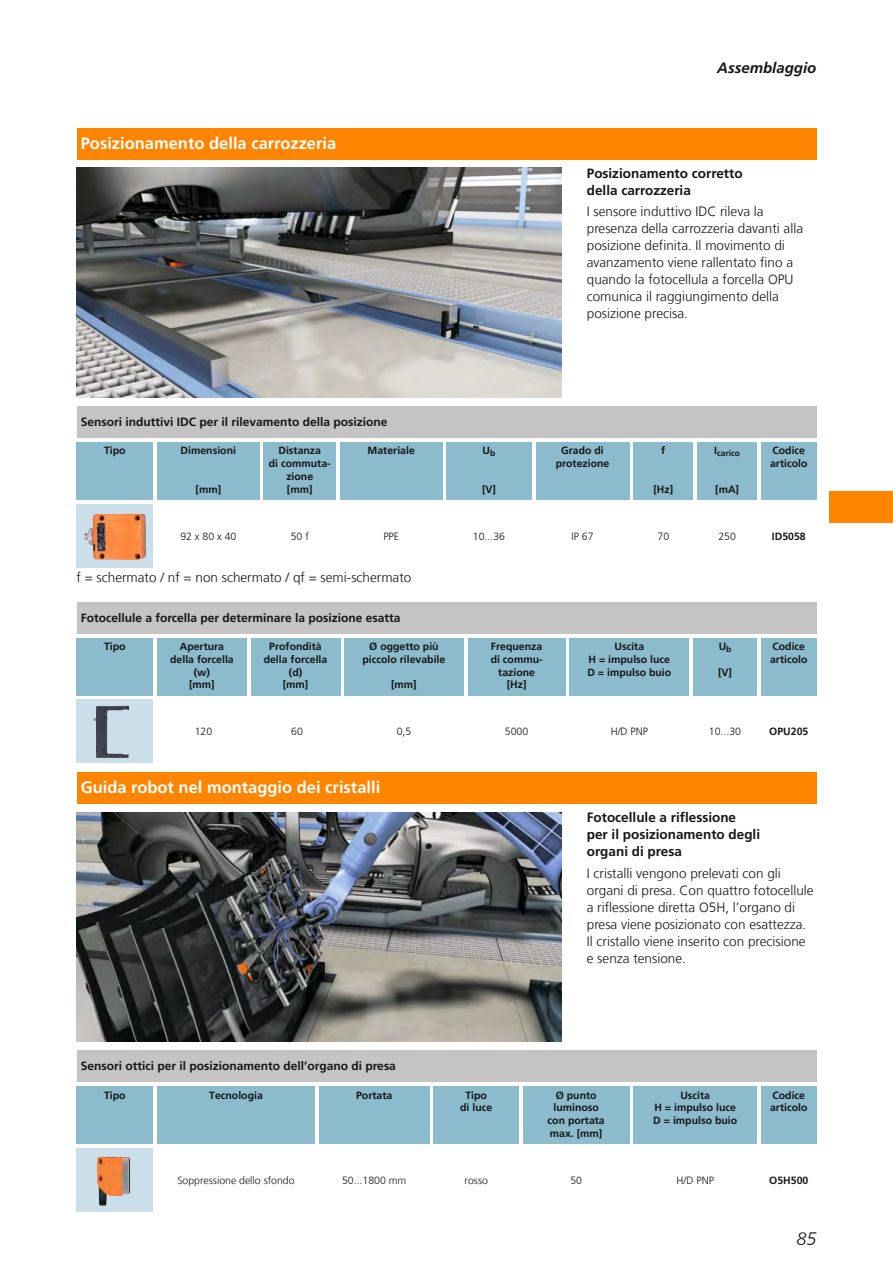
<style>
.page{position:relative;width:893px;height:1263px;background:#fff}
.page>*{position:absolute;margin:0;border:0;box-sizing:border-box;transform-origin:0 0}
.t1{font:italic 300 18px "Frutiger LT Com";color:#151616}
.t2{font:700 16.5px "Frutiger LT Com";color:#fff}
.t3{font:italic 700 15px "Frutiger LT Com";color:#151616}
.t4{font:300 13.5px/17px "Frutiger LT Com";color:#151616}
.t5{font:700 13.5px/17px "Frutiger LT Com";color:#151616}
.t6{font:700 12px "Frutiger LT Com";color:#151616}
.t7{font:700 10.5px/12.8px "Frutiger LT Com";color:#151616;text-align:center}
.t8{font:300 10.5px "Frutiger LT Com";color:#151616}
.t9{font:700 8.4px "Frutiger LT Com";color:#151616}
</style>
<div class="page">
<div style="left:77px;top:128px;width:739px;height:31px;background:#ff8400"></div>
<img style="left:77px;top:168px;width:484px;height:230px">
<div style="left:77px;top:406px;width:739px;height:32px;background:#c4c4c5"></div>
<div style="left:77px;top:442px;width:76px;height:58px;background:#8cbbcd"></div>
<div style="left:157px;top:442px;width:102px;height:58px;background:#8cbbcd"></div>
<div style="left:264px;top:442px;width:72px;height:58px;background:#8cbbcd"></div>
<div style="left:340px;top:442px;width:102px;height:58px;background:#8cbbcd"></div>
<div style="left:446px;top:442px;width:85px;height:58px;background:#8cbbcd"></div>
<div style="left:536px;top:442px;width:93px;height:58px;background:#8cbbcd"></div>
<div style="left:634px;top:442px;width:59px;height:58px;background:#8cbbcd"></div>
<div style="left:697px;top:442px;width:60px;height:58px;background:#8cbbcd"></div>
<div style="left:761px;top:442px;width:55px;height:58px;background:#8cbbcd"></div>
<div style="left:77px;top:504px;width:76px;height:64px;background:#cadfe9"></div>
<img style="left:84px;top:513px;width:62px;height:47px">
<div style="left:77px;top:602px;width:739px;height:32px;background:#c4c4c5"></div>
<div style="left:77px;top:638px;width:76px;height:57px;background:#8cbbcd"></div>
<div style="left:157px;top:638px;width:90px;height:57px;background:#8cbbcd"></div>
<div style="left:251px;top:638px;width:89px;height:57px;background:#8cbbcd"></div>
<div style="left:344px;top:638px;width:119px;height:57px;background:#8cbbcd"></div>
<div style="left:468px;top:638px;width:98px;height:57px;background:#8cbbcd"></div>
<div style="left:570px;top:638px;width:119px;height:57px;background:#8cbbcd"></div>
<div style="left:693px;top:638px;width:64px;height:57px;background:#8cbbcd"></div>
<div style="left:761px;top:638px;width:55px;height:57px;background:#8cbbcd"></div>
<div style="left:77px;top:699px;width:76px;height:64px;background:#cadfe9"></div>
<img style="left:93px;top:705px;width:36px;height:53px">
<div style="left:77px;top:772px;width:739px;height:32px;background:#ff8400"></div>
<img style="left:77px;top:812px;width:484px;height:230px">
<div style="left:77px;top:1050px;width:739px;height:32px;background:#c4c4c5"></div>
<div style="left:77px;top:1086px;width:76px;height:58px;background:#8cbbcd"></div>
<div style="left:157px;top:1086px;width:158px;height:58px;background:#8cbbcd"></div>
<div style="left:319px;top:1086px;width:110px;height:58px;background:#8cbbcd"></div>
<div style="left:434px;top:1086px;width:85px;height:58px;background:#8cbbcd"></div>
<div style="left:523px;top:1086px;width:106px;height:58px;background:#8cbbcd"></div>
<div style="left:634px;top:1086px;width:123px;height:58px;background:#8cbbcd"></div>
<div style="left:761px;top:1086px;width:55px;height:58px;background:#8cbbcd"></div>
<div style="left:77px;top:1148px;width:76px;height:64px;background:#cadfe9"></div>
<img style="left:97px;top:1157px;width:33px;height:49px">
<div style="left:829px;top:491px;width:64px;height:32px;background:#ff8400"></div>
<p class="t2" style="left:81px;top:133px;width:257px">Posizionamento della carrozzeria</p>
<p class="t6" style="left:81px;top:415px;width:308px">Sensori induttivi IDC per il rilevamento della posizione</p>
<p class="t7" style="left:104px;top:444px;width:23px">Tipo</p>
<p class="t7" style="left:181px;top:444px;width:57px">Dimensioni</p>
<p class="t7" style="left:196px;top:483px;width:27px">[mm]</p>
<p class="t7" style="left:269px;top:444px;width:63px">Distanza<br>di commuta&shy;zione<br>[mm]</p>
<p class="t7" style="left:368px;top:444px;width:49px">Materiale</p>
<p class="t7" style="left:483px;top:444px;width:14px">U<sub>b</sub></p>
<p class="t7" style="left:482px;top:483px;width:15px">[V]</p>
<p class="t3" style="left:717px;top:59px;width:101px">Assemblaggio</p>
<p class="t5" style="left:587px;top:165px;width:157px">Posizionamento corretto della carrozzeria</p>
<p class="t4" style="left:587px;top:203px;width:218px">I sensore induttivo IDC rileva la presenza della carrozzeria davanti alla posizione definita. Il movimento di avanzamento viene rallentato fino a quando la fotocellula a forcella OPU comunica il raggiungimento della posizione precisa.</p>
<p class="t7" style="left:556px;top:444px;width:55px">Grado di protezione</p>
<p class="t7" style="left:661px;top:444px;width:6px">f</p>
<p class="t7" style="left:653px;top:483px;width:21px">[Hz]</p>
<p class="t9" style="left:714px;top:448px;width:27px"><sup>I</sup>carico</p>
<p class="t7" style="left:715px;top:483px;width:25px">[mA]</p>
<p class="t7" style="left:770px;top:444px;width:39px;text-align:left">Codice articolo</p>
<p class="t8" style="left:180px;top:530px;width:58px">92 x 80 x 40</p>
<p class="t8" style="left:291px;top:530px;width:20px">50 f</p>
<p class="t8" style="left:383px;top:530px;width:17px">PPE</p>
<p class="t8" style="left:473px;top:530px;width:34px">10...36</p>
<p class="t8" style="left:571px;top:530px;width:24px">IP 67</p>
<p class="t8" style="left:657px;top:530px;width:13px">70</p>
<p class="t8" style="left:718px;top:530px;width:19px">250</p>
<p class="t7" style="left:772px;top:529px;width:35px">ID5058</p>
<p class="t4" style="left:77px;top:569px;width:336px">f = schermato / nf = non schermato / qf = semi-schermato</p>
<p class="t6" style="left:81px;top:610px;width:321px">Fotocellule a forcella per determinare la posizione esatta</p>
<p class="t7" style="left:104px;top:640px;width:23px">Tipo</p>
<p class="t7" style="left:170px;top:640px;width:65px">Apertura della forcella (w)<br>[mm]</p>
<p class="t7" style="left:264px;top:640px;width:65px">Profondità della forcella (d)<br>[mm]</p>
<p class="t7" style="left:363px;top:640px;width:84px">Ø oggetto più piccolo rilevabile</p>
<p class="t7" style="left:770px;top:640px;width:39px;text-align:left">Codice articolo</p>
<p class="t7" style="left:491px;top:640px;width:53px">Frequenza di commu&shy;tazione [Hz]</p>
<p class="t7" style="left:587px;top:640px;width:85px">Uscita<br>H = impulso luce<br>D = impulso buio</p>
<p class="t7" style="left:719px;top:640px;width:14px">U<sub>b</sub></p>
<p class="t7" style="left:718px;top:665px;width:15px">[V]</p>
<p class="t7" style="left:391px;top:678px;width:27px">[mm]</p>
<p class="t8" style="left:195px;top:725px;width:19px">120</p>
<p class="t8" style="left:291px;top:725px;width:13px">60</p>
<p class="t8" style="left:397px;top:725px;width:16px">0,5</p>
<p class="t8" style="left:505px;top:725px;width:25px">5000</p>
<p class="t8" style="left:611px;top:725px;width:39px">H/D PNP</p>
<p class="t8" style="left:709px;top:725px;width:34px">10...30</p>
<p class="t7" style="left:769px;top:725px;width:41px">OPU205</p>
<p class="t2" style="left:81px;top:777px;width:301px">Guida robot nel montaggio dei cristalli</p>
<p class="t5" style="left:587px;top:809px;width:175px">Fotocellule a riflessione per il posizionamento degli organi di presa</p>
<p class="t4" style="left:587px;top:864px;width:228px">I cristalli vengono prelevati con gli organi di presa. Con quattro fotocellule a riflessione diretta O5H, l’organo di presa viene posizionato con esattezza.<br>Il cristallo viene inserito con precisione e senza tensione.</p>
<p class="t6" style="left:81px;top:1059px;width:317px">Sensori ottici per il posizionamento dell’organo di presa</p>
<p class="t7" style="left:104px;top:1089px;width:23px">Tipo</p>
<p class="t7" style="left:209px;top:1089px;width:55px">Tecnologia</p>
<p class="t7" style="left:356px;top:1089px;width:38px">Portata</p>
<p class="t7" style="left:460px;top:1089px;width:34px">Tipo di luce</p>
<p class="t7" style="left:548px;top:1089px;width:59px">Ø punto luminoso con portata max. [mm]</p>
<p class="t7" style="left:653px;top:1089px;width:85px">Uscita<br>H = impulso luce<br>D = impulso buio</p>
<p class="t7" style="left:770px;top:1089px;width:39px;text-align:left">Codice articolo</p>
<p class="t8" style="left:177px;top:1174px;width:119px">Soppressione dello sfondo</p>
<p class="t8" style="left:342px;top:1174px;width:66px">50...1800 mm</p>
<p class="t8" style="left:465px;top:1174px;width:25px">rosso</p>
<p class="t8" style="left:570px;top:1174px;width:13px">50</p>
<p class="t8" style="left:677px;top:1174px;width:39px">H/D PNP</p>
<p class="t7" style="left:769px;top:1174px;width:41px">O5H500</p>
<h1 class="t1" style="left:796px;top:1228px;width:22px">85</h1>
</div>
